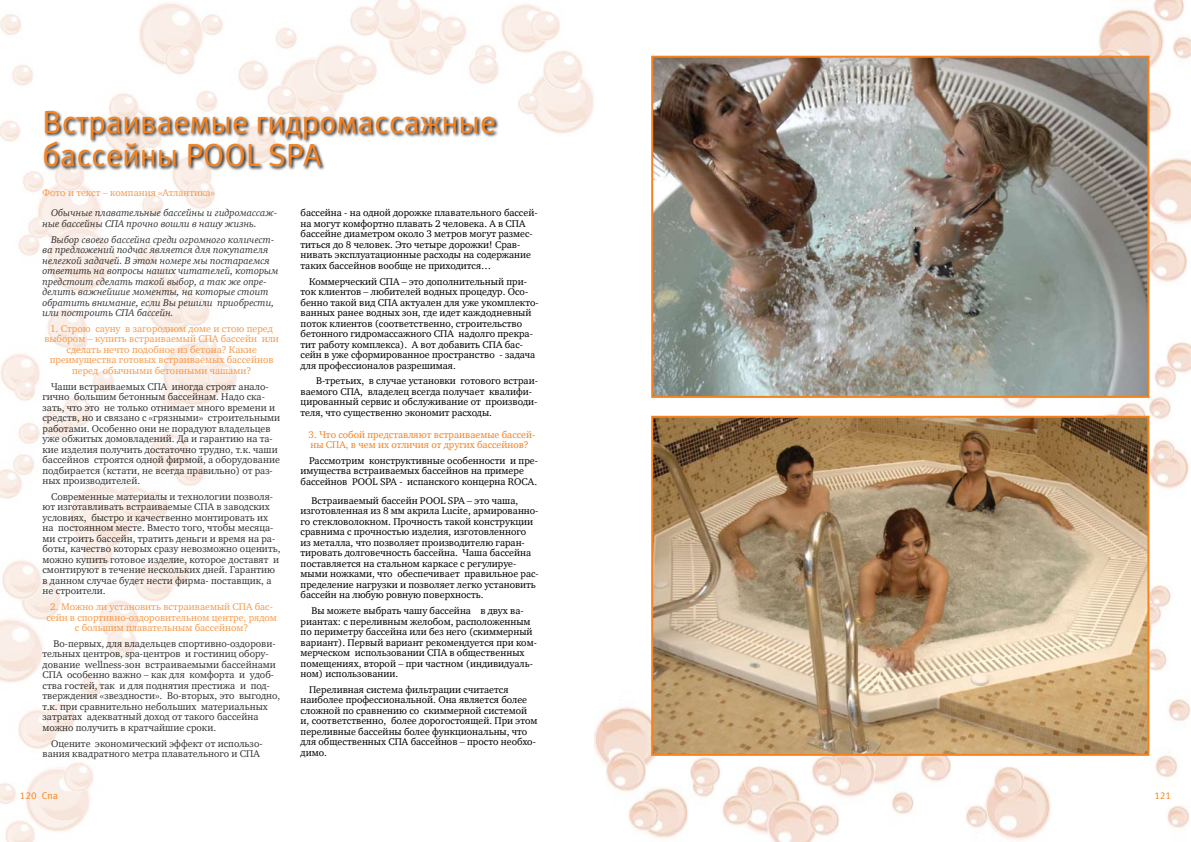
<style>
.page{position:relative;width:1191px;height:842px;background:#fff}
.page>*{position:absolute;margin:0;border:0;box-sizing:border-box;transform-origin:0 0}
.t1{font:32px/33px "Meta Normal Cyr LF";color:#f5821f}
.t2{font:10px/10.5px "Charter C";color:#000}
.t3{font:10px/10.5px "Charter C";color:#f5821f;text-align:center}
.t4{font:italic 10px/10.5px "Charter C";color:#000}
.t5{font:10px "Meta Normal Cyr LF";color:#f5821f}
</style>
<div class="page">
<img style="left:0;top:0;width:1191px;height:842px">
<svg style="left:42px;top:109px;width:457px;height:63px"></svg>
<img style="left:654px;top:419px;width:492px;height:334px">
<div style="left:651px;top:416px;width:498px;height:340px;border:2px solid #f5821f"></div>
<img style="left:654px;top:59px;width:492px;height:336px">
<div style="left:651px;top:56px;width:498px;height:342px;border:2px solid #f5821f"></div>
<h1 class="t1" style="left:43px;top:106px;width:455px">Встраиваемые гидромассажные бассейны POOL SPA</h1>
<p class="t3" style="left:43px;top:188px;width:174px">Фото и текст – компания «Атлантика»</p>
<p class="t4" style="left:43px;top:208px;width:236px;text-indent:9px">Обычные плавательные бассейны и гидромассаж&shy;ные бассейны СПА прочно вошли в нашу жизнь.</p>
<p class="t4" style="left:43px;top:234px;width:237px;text-indent:9px">Выбор своего бассейна среди огромного количест&shy;ва предложений подчас является для покупателя нелегкой задачей. В этом номере мы постараемся ответить на вопросы наших читателей, которым предстоит сделать такой выбор, а так же опре&shy;делить важнейшие моменты, на которые стоит обратить внимание, если Вы решили приобрести, или построить СПА бассейн.</p>
<p class="t3" style="left:44px;top:323px;width:236px">1. Строю сауну в загородном доме и стою перед выбором – купить встраиваемый СПА бассейн или сделать нечто подобное из бетона? Какие преимущества готовых встраиваемых бассейнов перед обычными бетонными чашами?</p>
<p class="t2" style="left:43px;top:381px;width:239px;text-indent:9px">Чаши встраиваемых СПА иногда строят анало&shy;гично большим бетонным бассейнам. Надо ска&shy;зать, что это не только отнимает много времени и средств, но и связано с «грязными» строительными работами. Особенно они не порадуют владельцев уже обжитых домовладений. Да и гарантию на та&shy;кие изделия получить достаточно трудно, т.к. чаши бассейнов строятся одной фирмой, а оборудование подбирается (кстати, не всегда правильно) от раз&shy;ных производителей.</p>
<p class="t2" style="left:43px;top:491px;width:239px;text-indent:9px">Современные материалы и технологии позволя&shy;ют изготавливать встраиваемые СПА в заводских условиях, быстро и качественно монтировать их на постоянном месте. Вместо того, чтобы месяца&shy;ми строить бассейн, тратить деньги и время на ра&shy;боты, качество которых сразу невозможно оценить, можно купить готовое изделие, которое доставят и смонтируют в течение нескольких дней. Гарантию в данном случае будет нести фирма- поставщик, а не строители.</p>
<p class="t3" style="left:46px;top:602px;width:232px">2. Можно ли установить встраиваемый СПА бас&shy;сейн в спортивно-оздоровительном центре, рядом с большим плавательным бассейном?</p>
<p class="t2" style="left:43px;top:638px;width:239px;text-indent:11px">Во-первых, для владельцев спортивно-оздорови&shy;тельных центров, spa-центров и гостиниц обору&shy;дование wellness-зон встраиваемыми бассейнами СПА особенно важно – как для комфорта и удоб&shy;ства гостей, так и для поднятия престижа и под&shy;тверждения «звездности». Во-вторых, это выгодно, т.к. при сравнительно небольших материальных затратах адекватный доход от такого бассейна можно получить в кратчайшие сроки.</p>
<p class="t2" style="left:43px;top:738px;width:222px;text-align:right">Оцените экономический эффект от использо&shy;вания квадратного метра плавательного и СПА</p>
<p class="t2" style="left:300px;top:208px;width:238px">бассейна - на одной дорожке плавательного бассей&shy;на могут комфортно плавать 2 человека. А в СПА бассейне диаметром около 3 метров могут размес&shy;титься до 8 человек. Это четыре дорожки! Срав&shy;нивать эксплуатационные расходы на содержание таких бассейнов вообще не приходится…</p>
<p class="t2" style="left:300px;top:276px;width:240px;text-indent:9px">Коммерческий СПА – это дополнительный при&shy;ток клиентов – любителей водных процедур. Осо&shy;бенно такой вид СПА актуален для уже укомплекто&shy;ванных ранее водных зон, где идет каждодневный поток клиентов (соответственно, строительство бетонного гидромассажного СПА надолго прекра&shy;тит работу комплекса). А вот добавить СПА бас&shy;сейн в уже сформированное пространство - задача для профессионалов разрешимая.</p>
<p class="t2" style="left:300px;top:376px;width:239px;text-indent:15px">В-третьих, в случае установки готового встраи&shy;ваемого СПА, владелец всегда получает квалифи&shy;цированный сервис и обслуживание от производи&shy;теля, что существенно экономит расходы.</p>
<p class="t3" style="left:309px;top:429px;width:228px;text-align:left">3. Что собой представляют встраиваемые бассей&shy;ны СПА, в чем их отличия от других бассейнов?</p>
<p class="t2" style="left:300px;top:455px;width:239px;text-indent:9px">Рассмотрим конструктивные особенности и пре&shy;имущества встраиваемых бассейнов на примере бассейнов POOL SPA - испанского концерна ROCA.</p>
<p class="t2" style="left:300px;top:495px;width:240px;text-indent:11px">Встраиваемый бассейн POOL SPA – это чаша, изготовленная из 8 мм акрила Lucite, армированно&shy;го стекловолокном. Прочность такой конструкции сравнима с прочностью изделия, изготовленного из металла, что позволяет производителю гаран&shy;тировать долговечность бассейна. Чаша бассейна поставляется на стальном каркасе с регулируе&shy;мыми ножками, что обеспечивает правильное рас&shy;пределение нагрузки и позволяет легко установить бассейн на любую ровную поверхность.</p>
<p class="t2" style="left:300px;top:606px;width:238px;text-indent:11px">Вы можете выбрать чашу бассейна в двух ва&shy;риантах: с переливным желобом, расположенным по периметру бассейна или без него (скиммерный вариант). Первый вариант рекомендуется при ком&shy;мерческом использовании СПА в общественных помещениях, второй – при частном (индивидуаль&shy;ном) использовании.</p>
<p class="t2" style="left:300px;top:684px;width:238px;text-indent:9px">Переливная система фильтрации считается наиболее профессиональной. Она является более сложной по сравнению со скиммерной системой и, соответственно, более дорогостоящей. При этом переливные бассейны более функциональны, что для общественных СПА бассейнов – просто необхо&shy;димо.</p>
<p class="t5" style="left:20px;top:790px;width:39px">120 Спа</p>
<p class="t5" style="left:1154px;top:790px;width:18px">121</p>
</div>
